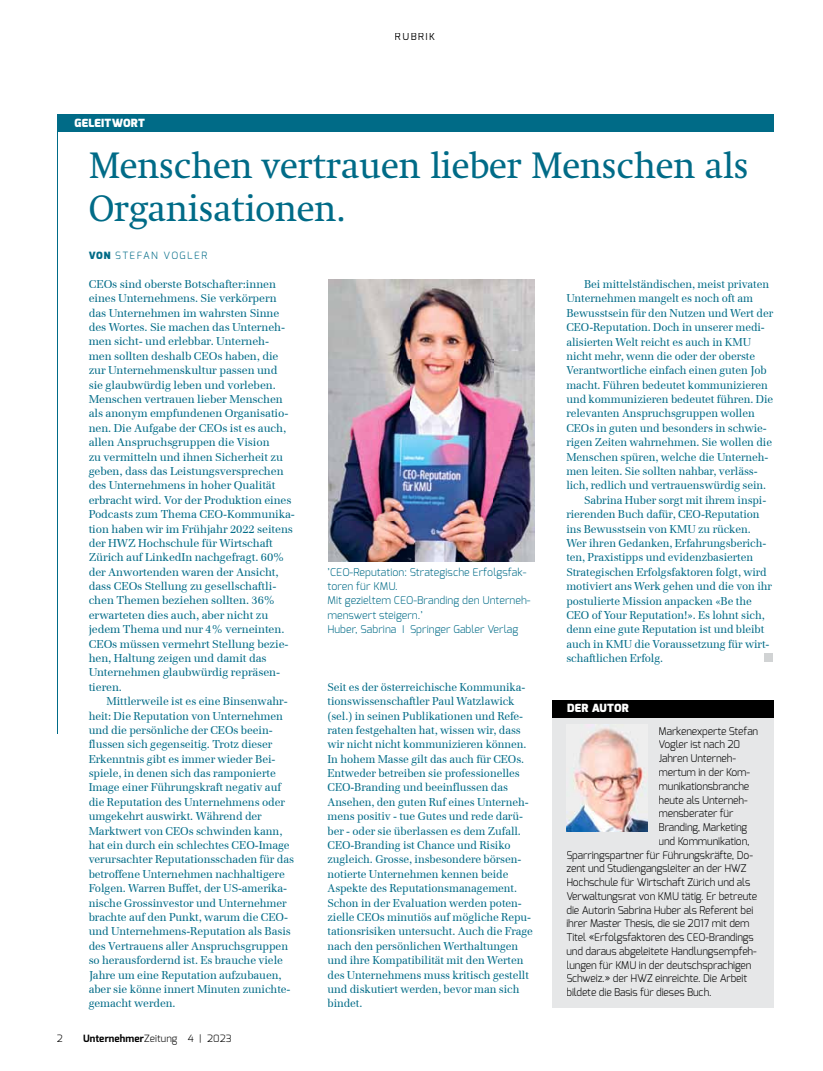
<style>
.page{position:relative;width:823px;height:1071px;background:#fff}
.page>*{position:absolute;margin:0;border:0;box-sizing:border-box;transform-origin:0 0}
.t1{font:37.5px/43.1px "Swift LT Std";letter-spacing:-.01em;color:#006b87}
.t2{font:11.25px/14.4px "Emona";letter-spacing:-.01em;color:#006b87}
.t3{font:900 11.25px "Exo";letter-spacing:.025em;color:#fff}
.t4{font:300 10.62px "Exo";letter-spacing:-.01em;color:#000}
.t5{font:300 10.62px/14.4px "Exo";letter-spacing:.005em;color:#006b87}
.t6{font:300 10px "Exo";letter-spacing:.01em;color:#000}
.t7{font:300 10px "Exo";letter-spacing:.14em;color:#006b87}
.t8{font:10px "Exo";letter-spacing:.15em;color:#000}
.s1{font-weight:900}
.s2{font-weight:700}
</style>
<div class="page">
<div style="left:57px;top:114px;width:715px;height:18px;background:#006b87"></div>
<div style="left:764px;top:653px;width:8px;height:8px;background:#d1d3d4"></div>
<hr style="left:57px;top:115px;width:1px;height:618px;background:#006b87">
<div style="left:552px;top:699px;width:220px;height:307px;background:#e6e7e8"></div>
<div style="left:552px;top:699px;width:220px;height:18px;background:#000"></div>
<img style="left:566px;top:724px;width:81px;height:106px">
<img style="left:328px;top:279px;width:206px;height:282px">
<p class="t8" style="left:394px;top:30px;width:42px">RUBRIK</p>
<p class="t3" style="left:74px;top:115px;width:72px">GELEITWORT</p>
<h1 class="t1" style="left:89px;top:144px;width:661px">Menschen vertrauen lieber Menschen als<br>Organisationen.</h1>
<p class="t7" style="left:89px;top:249px;width:120px"><span class="s1">VON</span> STEFAN VOGLER</p>
<p class="t2" style="left:89px;top:276px;width:208px">CEOs sind oberste Botschafter:innen eines Unternehmens. Sie verkörpern das Unternehmen im wahrsten Sinne des Wortes. Sie machen das Unterneh&shy;men sicht- und erlebbar. Unterneh&shy;men sollten deshalb CEOs haben, die zur Unternehmenskultur passen und<br>sie glaubwürdig leben und vorleben.<br>Menschen vertrauen lieber Menschen als anonym empfundenen Organisatio&shy;nen. Die Aufgabe der CEOs ist es auch, allen Anspruchsgruppen die Vision<br>zu vermitteln und ihnen Sicherheit zu geben, dass das Leistungsversprechen des Unternehmens in hoher Qualität erbracht wird. Vor der Produktion eines Podcasts zum Thema CEO-Kommunika&shy;tion haben wir im Frühjahr 2022 seitens der HWZ Hochschule für Wirtschaft Zürich auf LinkedIn nachgefragt. 60% der Anwortenden waren der Ansicht, dass CEOs Stellung zu gesellschaftli&shy;chen Themen beziehen sollten. 36% erwarteten dies auch, aber nicht zu jedem Thema und nur 4% verneinten.<br>CEOs müssen vermehrt Stellung bezie&shy;hen, Haltung zeigen und damit das Unternehmen glaubwürdig repräsen&shy;tieren.</p>
<p class="t2" style="left:89px;top:693px;width:207px;text-indent:18px">Mittlerweile ist es eine Binsenwahr&shy;heit: Die Reputation von Unternehmen und die persönliche der CEOs beein&shy;flussen sich gegenseitig. Trotz dieser Erkenntnis gibt es immer wieder Bei&shy;spiele, in denen sich das ramponierte Image einer Führungskraft negativ auf die Reputation des Unternehmens oder umgekehrt auswirkt. Während der Marktwert von CEOs schwinden kann, hat ein durch ein schlechtes CEO-Image verursachter Reputationsschaden für das betroffene Unternehmen nachhaltigere Folgen. Warren Buffet, der US-amerika&shy;nische Grossinvestor und Unternehmer brachte auf den Punkt, warum die CEO&shy;und Unternehmens-Reputation als Basis des Vertrauens aller Anspruchsgruppen so herausfordernd ist. Es brauche viele Jahre um eine Reputation aufzubauen, aber sie könne innert Minuten zunichte&shy;gemacht werden.</p>
<p class="t2" style="left:583px;top:277px;width:186px">Bei mittelständischen, meist privaten</p>
<p class="t2" style="left:566px;top:291px;width:188px">Unternehmen mangelt es noch oft am</p>
<p class="t2" style="left:566px;top:305px;width:208px">Bewusstsein für den Nutzen und Wert der</p>
<p class="t2" style="left:566px;top:320px;width:200px">CEO-Reputation. Doch in unserer medi-</p>
<p class="t2" style="left:566px;top:334px;width:186px">alisierten Welt reicht es auch in KMU</p>
<p class="t2" style="left:566px;top:348px;width:190px">nicht mehr, wenn die oder der oberste</p>
<p class="t2" style="left:566px;top:363px;width:202px">Verantwortliche einfach einen guten Job</p>
<p class="t2" style="left:566px;top:377px;width:203px">macht. Führen bedeutet kommunizieren</p>
<p class="t2" style="left:566px;top:392px;width:208px">und kommunizieren bedeutet führen. Die</p>
<p class="t2" style="left:566px;top:406px;width:190px">relevanten Anspruchsgruppen wollen</p>
<p class="t2" style="left:566px;top:420px;width:202px">CEOs in guten und besonders in schwie-</p>
<p class="t2" style="left:566px;top:435px;width:207px">rigen Zeiten wahrnehmen. Sie wollen die</p>
<p class="t2" style="left:566px;top:449px;width:203px">Menschen spüren, welche die Unterneh-</p>
<p class="t2" style="left:566px;top:463px;width:193px">men leiten. Sie sollten nahbar, verläss-</p>
<p class="t2" style="left:566px;top:478px;width:201px">lich, redlich und vertrauenswürdig sein.</p>
<p class="t2" style="left:583px;top:492px;width:184px">Sabrina Huber sorgt mit ihrem inspi-</p>
<p class="t2" style="left:566px;top:507px;width:195px">rierenden Buch dafür, CEO-Reputation</p>
<p class="t2" style="left:566px;top:521px;width:186px">ins Bewusstsein von KMU zu rücken.</p>
<p class="t2" style="left:566px;top:535px;width:201px">Wer ihren Gedanken, Erfahrungsberich-</p>
<p class="t2" style="left:566px;top:550px;width:188px">ten, Praxistipps und evidenzbasierten</p>
<p class="t2" style="left:566px;top:564px;width:202px">Strategischen Erfolgsfaktoren folgt, wird</p>
<p class="t2" style="left:566px;top:578px;width:207px">motiviert ans Werk gehen und die von ihr</p>
<p class="t2" style="left:566px;top:593px;width:187px">postulierte Mission anpacken «Be the</p>
<p class="t2" style="left:566px;top:607px;width:200px">CEO of Your Reputation!». Es lohnt sich,</p>
<p class="t2" style="left:566px;top:622px;width:199px">denn eine gute Reputation ist und bleibt</p>
<p class="t2" style="left:566px;top:636px;width:204px">auch in KMU die Voraussetzung für wirt-</p>
<p class="t2" style="left:566px;top:650px;width:98px">schaftlichen Erfolg.</p>
<p class="t3" style="left:566px;top:701px;width:63px">DER AUTOR</p>
<p class="t4" style="left:658px;top:723px;width:101px">Markenexperte Stefan</p>
<p class="t4" style="left:658px;top:737px;width:83px">Vogler ist nach 20</p>
<p class="t4" style="left:658px;top:751px;width:79px">Jahren Unterneh-</p>
<p class="t4" style="left:658px;top:765px;width:93px">mertum in der Kom-</p>
<p class="t4" style="left:658px;top:778px;width:92px">munikationsbranche</p>
<p class="t4" style="left:658px;top:792px;width:90px">heute als Unterneh-</p>
<p class="t4" style="left:658px;top:806px;width:76px">mensberater für</p>
<p class="t4" style="left:658px;top:820px;width:90px">Branding, Marketing</p>
<p class="t4" style="left:658px;top:833px;width:92px">und Kommunikation,</p>
<p class="t4" style="left:566px;top:847px;width:188px">Sparringspartner für Führungskräfte, Do-</p>
<p class="t4" style="left:566px;top:861px;width:181px">zent und Studiengangsleiter an der HWZ</p>
<p class="t4" style="left:566px;top:875px;width:185px">Hochschule für Wirtschaft Zürich und als</p>
<p class="t4" style="left:566px;top:888px;width:192px">Verwaltungsrat von KMU tätig. Er betreute</p>
<p class="t4" style="left:566px;top:902px;width:188px">die Autorin Sabrina Huber als Referent bei</p>
<p class="t4" style="left:566px;top:916px;width:185px">ihrer Master Thesis, die sie 2017 mit dem</p>
<p class="t4" style="left:566px;top:930px;width:189px">Titel «Erfolgsfaktoren des CEO-Brandings</p>
<p class="t4" style="left:566px;top:943px;width:192px">und daraus abgeleitete Handlungsempfeh-</p>
<p class="t4" style="left:566px;top:957px;width:186px">lungen für KMU in der deutschsprachigen</p>
<p class="t4" style="left:566px;top:971px;width:182px">Schweiz.» der HWZ einreichte. Die Arbeit</p>
<p class="t4" style="left:566px;top:985px;width:147px">bildete die Basis für dieses Buch.</p>
<p class="t5" style="left:327px;top:564px;width:204px">’CEO-Reputation: Strategische Erfolgsfak&shy;toren für KMU.<br>Mit gezieltem CEO-Branding den Unterneh&shy;menswert steigern.’<br>Huber, Sabrina I Springer Gabler Verlag</p>
<p class="t2" style="left:327px;top:679px;width:207px">Seit es der österreichische Kommunika&shy;tionswissenschaftler Paul Watzlawick (sel.) in seinen Publikationen und Refe&shy;raten festgehalten hat, wissen wir, dass wir nicht nicht kommunizieren können.<br>In hohem Masse gilt das auch für CEOs.<br>Entweder betreiben sie professionelles CEO-Branding und beeinflussen das Ansehen, den guten Ruf eines Unterneh&shy;mens positiv - tue Gutes und rede darü&shy;ber - oder sie überlassen es dem Zufall.<br>CEO-Branding ist Chance und Risiko zugleich. Grosse, insbesondere börsen&shy;notierte Unternehmen kennen beide Aspekte des Reputationsmanagement.<br>Schon in der Evaluation werden poten&shy;zielle CEOs minutiös auf mögliche Repu&shy;tationsrisiken untersucht. Auch die Frage nach den persönlichen Werthaltungen und ihre Kompatibilität mit den Werten des Unternehmens muss kritisch gestellt und diskutiert werden, bevor man sich bindet.</p>
<p class="t6" style="left:57px;top:1031px;width:7px">2</p>
<p class="t6" style="left:83px;top:1031px;width:150px"><span class="s2">Unternehmer</span>Zeitung 4 | 2023</p>
</div>
